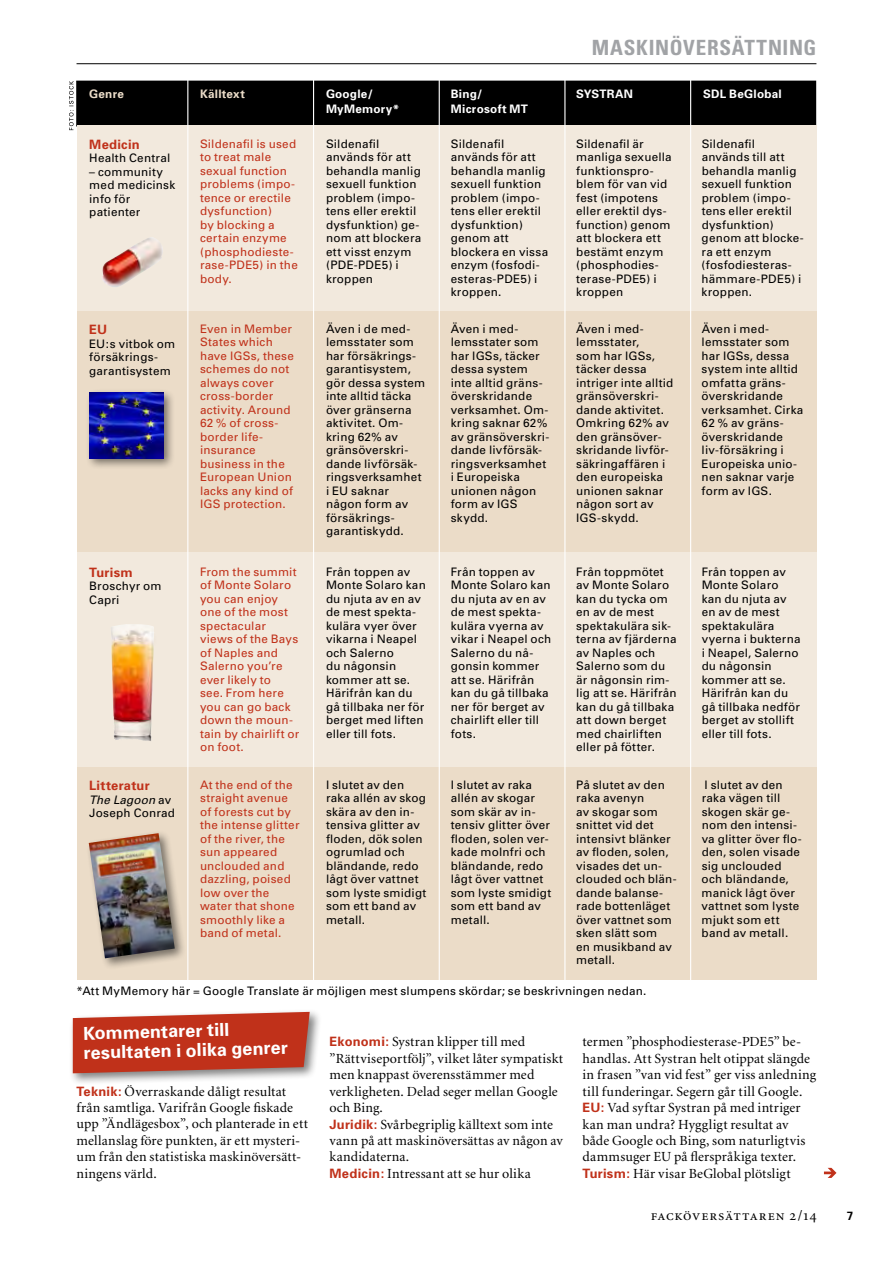
<style>
.page{position:relative;width:893px;height:1263px;background:#fff}
.page>*{position:absolute;margin:0;border:0;box-sizing:border-box;transform-origin:0 0}
.t1{font:700 condensed 21px "Univers";letter-spacing:.035em;color:#a1a3a6}
.t2{font:700 21px "Univers";color:#fff}
.t3{font:700 18px/19.4px "Univers";color:#fff}
.t4{font:15px "Minion Regular SC";letter-spacing:.055em;color:#000}
.t5{font:13.95px/16.5px "Minion";letter-spacing:.015em;color:#000}
.t6{font:700 12.9px "Univers";letter-spacing:.02em;color:#c0311a}
.t7{font:700 12px "Univers";color:#000}
.t8{font:11.7px/13.5px "Univers";letter-spacing:.02em;color:#000}
.t9{font:11.7px/13.5px "Univers";letter-spacing:.02em;color:#c0311a}
.t10{font:700 11.7px/15px "Univers";letter-spacing:.02em;color:#fff}
.t11{font:700 11.7px "Univers";letter-spacing:.02em;color:#ebdcc8}
.s1{font-style:italic}
.s2{font-family:"Univers";font-weight:700;font-size:12.9px;color:#c0311a}
</style>
<div class="page">
<hr style="left:77px;top:63px;width:739px;height:1px;background:#000">
<div style="left:77px;top:81px;width:739px;height:45px;background:#000"></div>
<div style="left:77px;top:81px;width:739px;height:45px;border:1px solid #000"></div>
<div style="left:77px;top:126px;width:739px;height:846px;background:#f2e9dd"></div>
<div style="left:77px;top:311px;width:739px;height:241px;background:#ebdcc8"></div>
<div style="left:77px;top:767px;width:739px;height:212px;background:#ebdcc8"></div>
<div style="left:85px;top:388px;width:91px;height:83px;background:#000;opacity:.5"></div>
<img style="left:89px;top:392px;width:74px;height:66px">
<div style="left:85px;top:830px;width:102px;height:140px;background:#000;opacity:.5"></div>
<img style="left:89px;top:833px;width:86px;height:125px">
<svg style="left:824px;top:1168px;width:12px;height:10px"></svg>
<hr style="left:187px;top:77px;width:1px;height:912px;background:#fff">
<hr style="left:313px;top:77px;width:1px;height:912px;background:#fff">
<hr style="left:439px;top:77px;width:1px;height:912px;background:#fff">
<hr style="left:564px;top:77px;width:1px;height:912px;background:#fff">
<hr style="left:690px;top:77px;width:1px;height:912px;background:#fff">
<div style="left:69px;top:1008px;width:253px;height:78px;background:#000;opacity:.5"></div>
<svg style="left:73px;top:1012px;width:237px;height:61px;background:#c0402c"></svg>
<svg style="left:69px;top:81px;width:5px;height:49px"></svg>
<img style="left:102px;top:237px;width:61px;height:50px">
<img style="left:111px;top:645px;width:43px;height:96px">
<div style="left:140px;top:631px;width:18px;height:18px;background:#000;opacity:.5"></div>
<svg style="left:111px;top:624px;width:47px;height:21px"></svg>
<svg style="left:114px;top:719px;width:37px;height:17px"></svg>
<p class="t11" style="left:89px;top:87px;width:36px">Genre</p>
<p class="t6" style="left:89px;top:137px;width:52px">Medicin</p>
<p class="t8" style="left:89px;top:152px;width:82px">Health Central</p>
<p class="t8" style="left:89px;top:165px;width:87px">– community med medicinsk info för patienter</p>
<p class="t6" style="left:89px;top:322px;width:19px">EU</p>
<p class="t8" style="left:89px;top:337px;width:87px">EU:s vitbok om försäkrings&shy;garantisystem</p>
<p class="t6" style="left:89px;top:565px;width:45px">Turism</p>
<p class="t8" style="left:89px;top:580px;width:74px">Broschyr om<br>Capri</p>
<p class="t6" style="left:89px;top:778px;width:62px">Litteratur</p>
<p class="t8" style="left:89px;top:793px;width:87px"><span class="s1">The Lagoon</span> av<br>Joseph Conrad</p>
<h1 class="t1" style="left:592px;top:35px;width:226px">MASKINÖVERSÄTTNING</h1>
<p class="t11" style="left:200px;top:87px;width:46px">Källtext</p>
<p class="t10" style="left:326px;top:87px;width:75px">Google/<br>MyMemory*</p>
<p class="t10" style="left:451px;top:87px;width:79px">Bing/<br>Microsoft MT</p>
<p class="t10" style="left:576px;top:87px;width:58px">SYSTRAN</p>
<p class="t10" style="left:703px;top:87px;width:80px">SDL BeGlobal</p>
<p class="t9" style="left:200px;top:137px;width:99px">Sildenafil is used to treat male sexual function problems (impo&shy;tence or erectile dysfunction)<br>by blocking a certain enzyme (phosphodieste&shy;rase-PDE5) in the body.</p>
<p class="t8" style="left:326px;top:137px;width:97px">Sildenafil används för att behandla manlig sexuell funktion problem (impo&shy;tens eller erektil dysfunktion) ge&shy;nom att blockera ett visst enzym (PDE-PDE5) i kroppen</p>
<p class="t8" style="left:451px;top:137px;width:99px">Sildenafil används för att behandla manlig sexuell funktion problem (impo&shy;tens eller erektil dysfunktion) genom att blockera en vissa enzym (fosfodi&shy;esteras-PDE5) i kroppen.</p>
<p class="t8" style="left:576px;top:137px;width:97px">Sildenafil är manliga sexuella funktionspro&shy;blem för van vid fest (impotens eller erektil dys&shy;function) genom att blockera ett bestämt enzym (phosphodies&shy;terase-PDE5) i kroppen</p>
<p class="t8" style="left:702px;top:137px;width:104px">Sildenafil används till att behandla manlig sexuell funktion problem (impo&shy;tens eller erektil dysfunktion) genom att blocke&shy;ra ett enzym (fosfodiesteras&shy;hämmare-PDE5) i kroppen.</p>
<p class="t9" style="left:200px;top:322px;width:95px">Even in Member<br>States which have IGSs, these schemes do not always cover cross-border activity. Around<br>62 % of cross&shy;border life&shy;insurance business in the<br>European Union lacks any kind of<br>IGS protection.</p>
<p class="t8" style="left:326px;top:322px;width:101px">Även i de med&shy;lemsstater som har försäkrings&shy;garantisystem, gör dessa system inte alltid täcka över gränserna aktivitet. Om&shy;kring 62% av gränsöverskri&shy;dande livförsäk&shy;ringsverksamhet i EU saknar någon form av försäkrings&shy;garantiskydd.</p>
<p class="t8" style="left:451px;top:322px;width:100px">Även i med&shy;lemsstater som har IGSs, täcker dessa system inte alltid gräns&shy;överskridande verksamhet. Om&shy;kring saknar 62% av gränsöverskri&shy;dande livförsäk&shy;ringsverksamhet i Europeiska unionen någon form av IGS skydd.</p>
<p class="t8" style="left:576px;top:322px;width:99px">Även i med&shy;lemsstater,<br>som har IGSs, täcker dessa intriger inte alltid gränsöverskri&shy;dande aktivitet.<br>Omkring 62% av den gränsöver&shy;skridande livför&shy;säkringaffären i den europeiska unionen saknar någon sort av<br>IGS-skydd.</p>
<p class="t8" style="left:702px;top:322px;width:103px">Även i med&shy;lemsstater som har IGSs, dessa system inte alltid omfatta gräns&shy;överskridande verksamhet. Cirka<br>62 % av gräns&shy;överskridande liv-försäkring i<br>Europeiska unio&shy;nen saknar varje form av IGS.</p>
<p class="t9" style="left:200px;top:565px;width:101px">From the summit of Monte Solaro you can enjoy one of the most spectacular views of the Bays of Naples and<br>Salerno you’re ever likely to<br>see. From here you can go back down the moun&shy;tain by chairlift or on foot.</p>
<p class="t8" style="left:326px;top:565px;width:101px">Från toppen av<br>Monte Solaro kan du njuta av en av de mest spekta&shy;kulära vyer över vikarna i Neapel och Salerno<br>du någonsin kommer att se.<br>Härifrån kan du gå tillbaka ner för berget med liften eller till fots.</p>
<p class="t8" style="left:451px;top:565px;width:102px">Från toppen av<br>Monte Solaro kan du njuta av en av de mest spekta&shy;kulära vyerna av vikar i Neapel och<br>Salerno du nå&shy;gonsin kommer att se. Härifrån kan du gå tillbaka ner för berget av chairlift eller till fots.</p>
<p class="t8" style="left:576px;top:565px;width:102px">Från toppmötet av Monte Solaro kan du tycka om en av de mest spektakulära sik&shy;terna av fjärderna av Naples och<br>Salerno som du är någonsin rim&shy;lig att se. Härifrån kan du gå tillbaka att down berget med chairliften eller på fötter.</p>
<p class="t8" style="left:702px;top:565px;width:100px">Från toppen av<br>Monte Solaro kan du njuta av en av de mest spektakulära vyerna i bukterna i Neapel, Salerno du någonsin kommer att se.<br>Härifrån kan du gå tillbaka nedför berget av stollift eller till fots.</p>
<p class="t9" style="left:200px;top:778px;width:101px">At the end of the straight avenue of forests cut by the intense glitter of the river, the sun appeared unclouded and dazzling, poised low over the water that shone smoothly like a band of metal.</p>
<p class="t8" style="left:326px;top:778px;width:102px">I slutet av den raka allén av skog skära av den in&shy;tensiva glitter av floden, dök solen ogrumlad och bländande, redo lågt över vattnet som lyste smidigt som ett band av metall.</p>
<p class="t8" style="left:451px;top:778px;width:102px">I slutet av raka allén av skogar som skär av in&shy;tensiv glitter över floden, solen ver&shy;kade molnfri och bländande, redo lågt över vattnet som lyste smidigt som ett band av metall.</p>
<p class="t8" style="left:576px;top:778px;width:102px">På slutet av den raka avenyn<br>av skogar som snittet vid det intensivt blänker av floden, solen, visades det un&shy;clouded och blän&shy;dande balanse&shy;rade bottenläget över vattnet som sken slätt som<br>en musikband av metall.</p>
<p class="t8" style="left:702px;top:778px;width:101px">I slutet av den raka vägen till skogen skär ge&shy;nom den intensi&shy;va glitter över flo&shy;den, solen visade sig unclouded och bländande, manick lågt över vattnet som lyste mjukt som ett band av metall.</p>
<p class="t8" style="left:77px;top:984px;width:571px">*Att MyMemory här = Google Translate är möjligen mest slumpens skördar; se beskrivningen nedan.</p>
<h2 class="t3" style="left:83px;top:1023px;width:206px;rotate:-1deg">Kommentarer till resultaten i olika genrer</h2>
<h1 class="t2" style="left:77px;top:1027px;width:172px">Kommentarer till</h1>
<p class="t5" style="left:77px;top:1083px;width:233px"><span class="s2">Teknik:</span> Överraskande dåligt resultat från samtliga. Varifrån Google fiskade upp ”Ändlägesbox”, och planterade in ett mellanslag före punkten, är ett mysteri&shy;um från den statistiska maskinöversätt&shy;ningens värld.</p>
<p class="t5" style="left:330px;top:1034px;width:235px"><span class="s2">Ekonomi:</span> Systran klipper till med ”Rättviseportfölj”, vilket låter sympatiskt men knappast överensstämmer med verkligheten. Delad seger mellan Google och Bing.<br><span class="s2">Juridik:</span> Svårbegriplig källtext som inte vann på att maskinöversättas av någon av kandidaterna.<br><span class="s2">Medicin:</span> Intressant att se hur olika</p>
<p class="t5" style="left:583px;top:1034px;width:235px">termen ”phosphodiesterase-PDE5” be&shy;handlas. Att Systran helt otippat slängde in frasen ”van vid fest” ger viss anledning till funderingar. Segern går till Google.<br><span class="s2">EU:</span> Vad syftar Systran på med intriger kan man undra? Hyggligt resultat av både Google och Bing, som naturligtvis dammsuger EU på flerspråkiga texter.<br><span class="s2">Turism:</span> Här visar BeGlobal plötsligt</p>
<p class="t4" style="left:651px;top:1208px;width:167px">facköversättaren 2/14</p>
<p class="t7" style="left:847px;top:1209px;width:8px">7</p>
</div>
